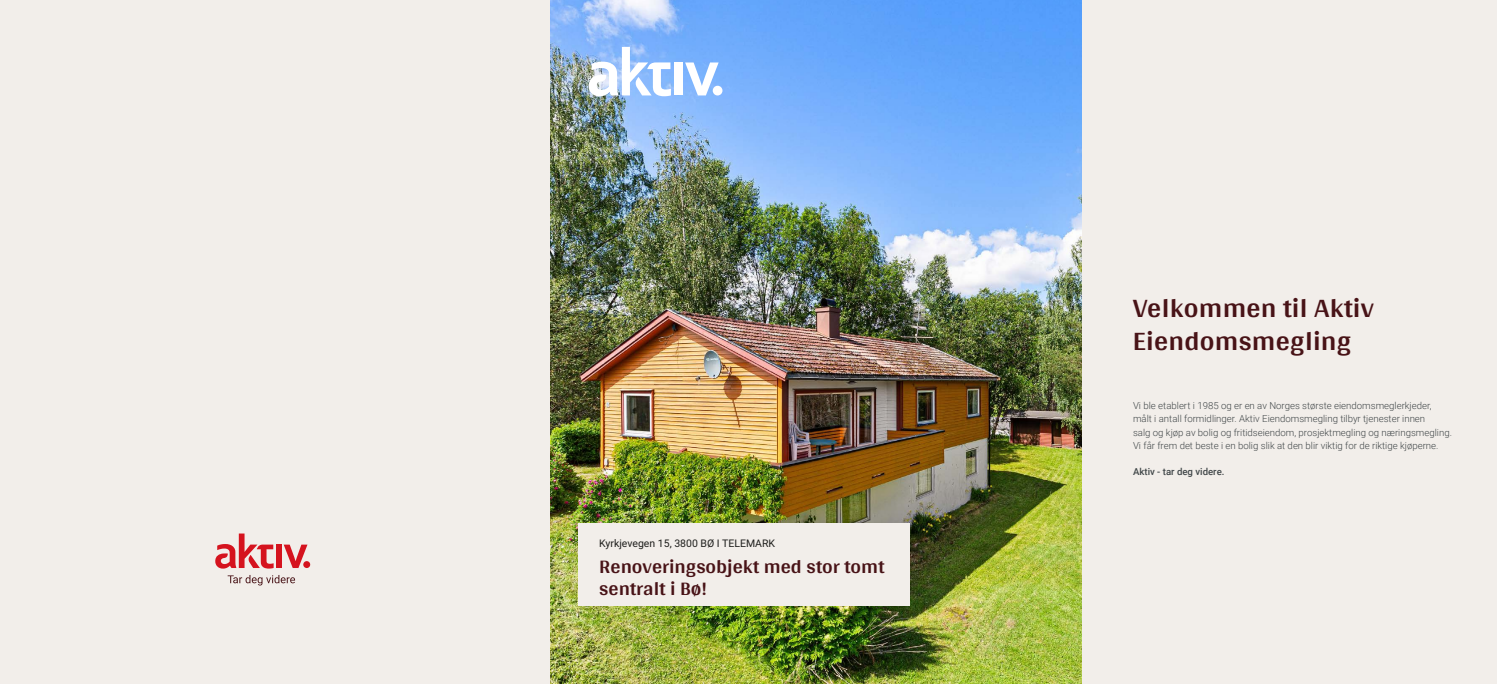
<style>
.page{position:relative;width:1497px;height:684px;background:#fff}
.page>*{position:absolute;margin:0;border:0;box-sizing:border-box;transform-origin:0 0}
.t1{font:700 28px/33.2px "Arya";letter-spacing:.01em;color:#481317}
.t2{font:700 20.12px/21.9px "Arya";color:#481317}
.t3{font:10.5px "Roboto";color:#1d1d1b}
.t4{font:300 9.62px/13.1px "Roboto";color:#414749}
.t5{font:500 9.62px "Roboto";color:#414749}
</style>
<div class="page">
<img style="left:550px;top:0;width:533px;height:684px">
<div style="left:532px;top:0;width:18px;height:684px;background:#f2eeea"></div>
<div style="left:579px;top:522px;width:331px;height:83px;background:#f2eeea"></div>
<div style="left:1083px;top:0;width:414px;height:684px;background:#f2eeea"></div>
<div style="left:674px;top:62px;width:8px;height:33px;background:#fff"></div>
<div style="left:713px;top:86px;width:9px;height:9px;background:#fff;border-radius:50%"></div>
<svg style="left:589px;top:47px;width:82px;height:49px"></svg>
<svg style="left:685px;top:62px;width:34px;height:33px"></svg>
<div style="left:0;top:0;width:533px;height:684px;background:#f2eeea"></div>
<div style="left:276px;top:544px;width:6px;height:24px;background:#d5131e"></div>
<div style="left:303px;top:561px;width:7px;height:7px;background:#d5131e;border-radius:50%"></div>
<svg style="left:215px;top:533px;width:59px;height:35px"></svg>
<svg style="left:284px;top:544px;width:23px;height:24px"></svg>
<svg style="left:228px;top:575px;width:67px;height:10px"></svg>
<p class="t3" style="left:599px;top:535px;width:177px">Kyrkjevegen 15, 3800 BØ I TELEMARK</p>
<h2 class="t2" style="left:599px;top:555px;width:287px">Renoveringsobjekt med stor tomt sentralt i Bø!</h2>
<h1 class="t1" style="left:1133px;top:290px;width:243px">Velkommen til Aktiv<br>Eiendomsmegling</h1>
<p class="t4" style="left:1133px;top:399px;width:320px">Vi ble etablert i 1985 og er en av Norges største eiendomsmeglerkjeder, målt i antall formidlinger. Aktiv Eiendomsmegling tilbyr tjenester innen<br>salg og kjøp av bolig og fritidseiendom, prosjektmegling og næringsmegling.<br>Vi får frem det beste i en bolig slik at den blir viktig for de riktige kjøperne.</p>
<p class="t5" style="left:1133px;top:465px;width:93px">Aktiv - tar deg videre.</p>
</div>
